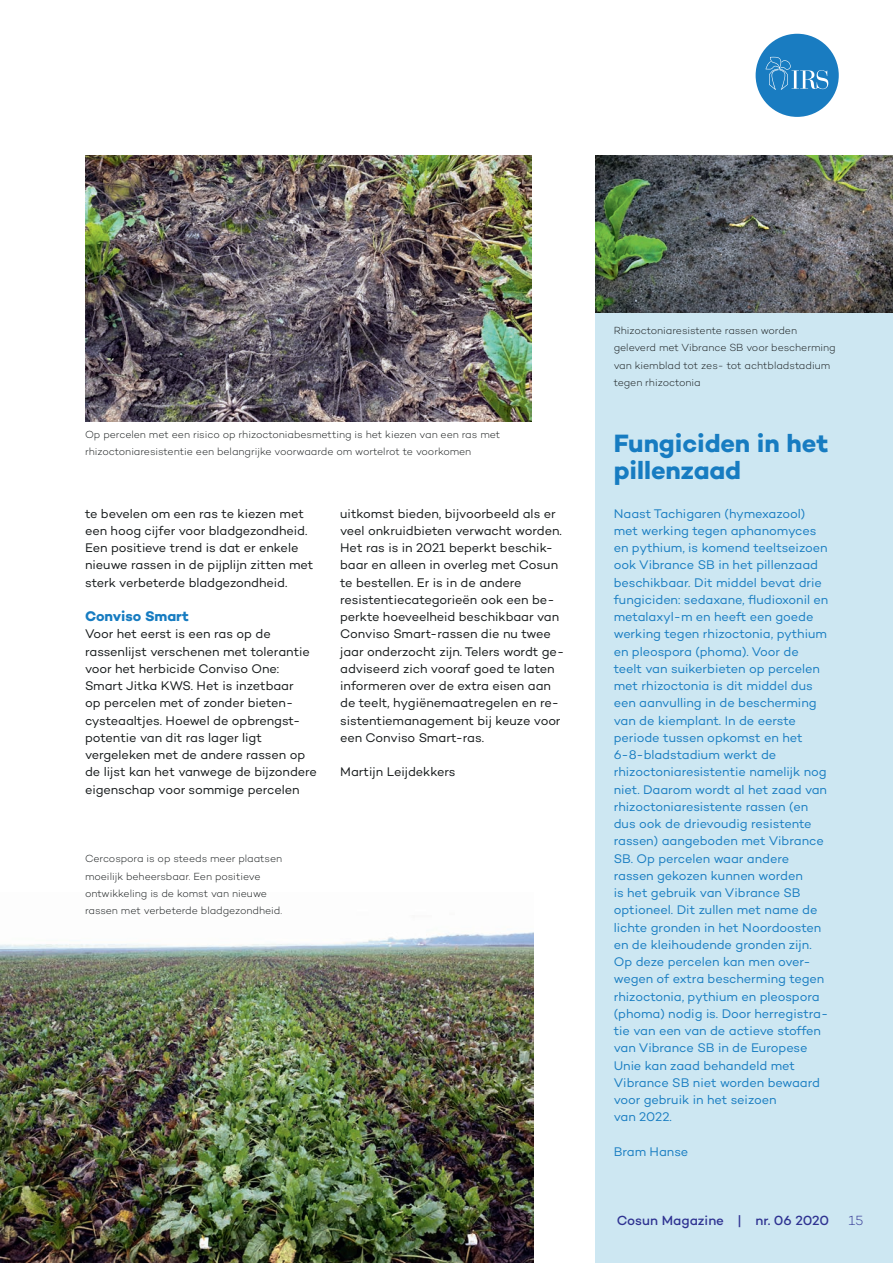
<style>
.page{position:relative;width:893px;height:1263px;background:#fff}
.page>*{position:absolute;margin:0;border:0;box-sizing:border-box;transform-origin:0 0}
.t1{font:700 25.5px/27px "Campton";letter-spacing:-.005em;color:#177cc1}
.t2{font:700 14.25px "Campton";letter-spacing:-.005em;color:#177cc1}
.t3{font:500 13.5px "Campton";color:#2f3392}
.t4{font:300 13.5px "Campton";color:#2f3392}
.t5{font:12.75px/17.2px "Campton";letter-spacing:-.005em;color:#177cc1}
.t6{font:12.75px/17.2px "Campton";letter-spacing:-.01em;color:#121617}
.t7{font:300 10.5px/17.2px "Campton";letter-spacing:-.01em;color:#121617}
</style>
<div class="page">
<div style="left:756px;top:34px;width:83px;height:83px;background:#197cc1;border-radius:50%"></div>
<svg style="left:765px;top:57px;width:63px;height:33px"></svg>
<img style="left:0;top:932px;width:534px;height:331px">
<img style="left:85px;top:155px;width:446px;height:266px">
<div style="left:595px;top:155px;width:298px;height:1108px;background:#cde7f2"></div>
<img style="left:595px;top:155px;width:298px;height:158px">
<p class="t7" style="left:614px;top:322px;width:224px">Rhizoctoniaresistente rassen worden geleverd met Vibrance SB voor bescherming van kiemblad tot zes- tot achtbladstadium tegen rhizoctonia</p>
<p class="t7" style="left:85px;top:425px;width:417px">Op percelen met een risico op rhizoctoniabesmetting is het kiezen van een ras met rhizoctoniaresistentie een belangrijke voorwaarde om wortelrot te voorkomen</p>
<h1 class="t1" style="left:614px;top:429px;width:216px">Fungiciden in het pillenzaad</h1>
<p class="t5" style="left:614px;top:504px;width:216px">Naast Tachigaren (hymexazool) met werking tegen aphanomyces en pythium, is komend teeltseizoen ook Vibrance SB in het pillenzaad beschikbaar. Dit middel bevat drie fungiciden: sedaxane, fludioxonil en metalaxyl-m en heeft een goede werking tegen rhizoctonia, pythium en pleospora (phoma). Voor de teelt van suikerbieten op percelen met rhizoctonia is dit middel dus een aanvulling in de bescherming van de kiemplant. In de eerste periode tussen opkomst en het<br>6-8-bladstadium werkt de rhizoctoniaresistentie namelijk nog niet. Daarom wordt al het zaad van rhizoctoniaresistente rassen (en dus ook de drievoudig resistente rassen) aangeboden met Vibrance<br>SB. Op percelen waar andere rassen gekozen kunnen worden<br>is het gebruik van Vibrance SB optioneel. Dit zullen met name de lichte gronden in het Noordoosten en de kleihoudende gronden zijn.<br>Op deze percelen kan men over&shy;wegen of extra bescherming tegen rhizoctonia, pythium en pleospora (phoma) nodig is. Door herregistra&shy;tie van een van de actieve stoffen van Vibrance SB in de Europese<br>Unie kan zaad behandeld met<br>Vibrance SB niet worden bewaard voor gebruik in het seizoen<br>van 2022.</p>
<p class="t5" style="left:614px;top:1143px;width:76px">Bram Hanse</p>
<p class="t6" style="left:85px;top:504px;width:230px">te bevelen om een ras te kiezen met een hoog cijfer voor bladgezondheid.<br>Een positieve trend is dat er enkele nieuwe rassen in de pijplijn zitten met sterk verbeterde bladgezondheid.</p>
<p class="t2" style="left:85px;top:607px;width:105px">Conviso Smart</p>
<p class="t6" style="left:85px;top:625px;width:233px">Voor het eerst is een ras op de rassenlijst verschenen met tolerantie voor het herbicide Conviso One:<br>Smart Jitka KWS. Het is inzetbaar<br>op percelen met of zonder bieten&shy;cysteaaltjes. Hoewel de opbrengst&shy;potentie van dit ras lager ligt vergeleken met de andere rassen op de lijst kan het vanwege de bijzondere eigenschap voor sommige percelen</p>
<p class="t6" style="left:340px;top:504px;width:226px">uitkomst bieden, bijvoorbeeld als er veel onkruidbieten verwacht worden.<br>Het ras is in 2021 beperkt beschik&shy;baar en alleen in overleg met Cosun te bestellen. Er is in de andere resistentiecategorieën ook een be&shy;perkte hoeveelheid beschikbaar van Conviso Smart-rassen die nu twee jaar onderzocht zijn. Telers wordt ge&shy;adviseerd zich vooraf goed te laten informeren over de extra eisen aan de teelt, hygiënemaatregelen en re&shy;sistentiemanagement bij keuze voor een Conviso Smart-ras.</p>
<p class="t6" style="left:340px;top:763px;width:117px">Martijn Leijdekkers</p>
<p class="t7" style="left:85px;top:850px;width:199px">Cercospora is op steeds meer plaatsen moeilijk beheersbaar. Een positieve ontwikkeling is de komst van nieuwe rassen met verbeterde bladgezondheid.</p>
<p class="t3" style="left:617px;top:1212px;width:214px">Cosun Magazine | nr. 06 2020</p>
<p class="t4" style="left:849px;top:1212px;width:16px">15</p>
</div>
